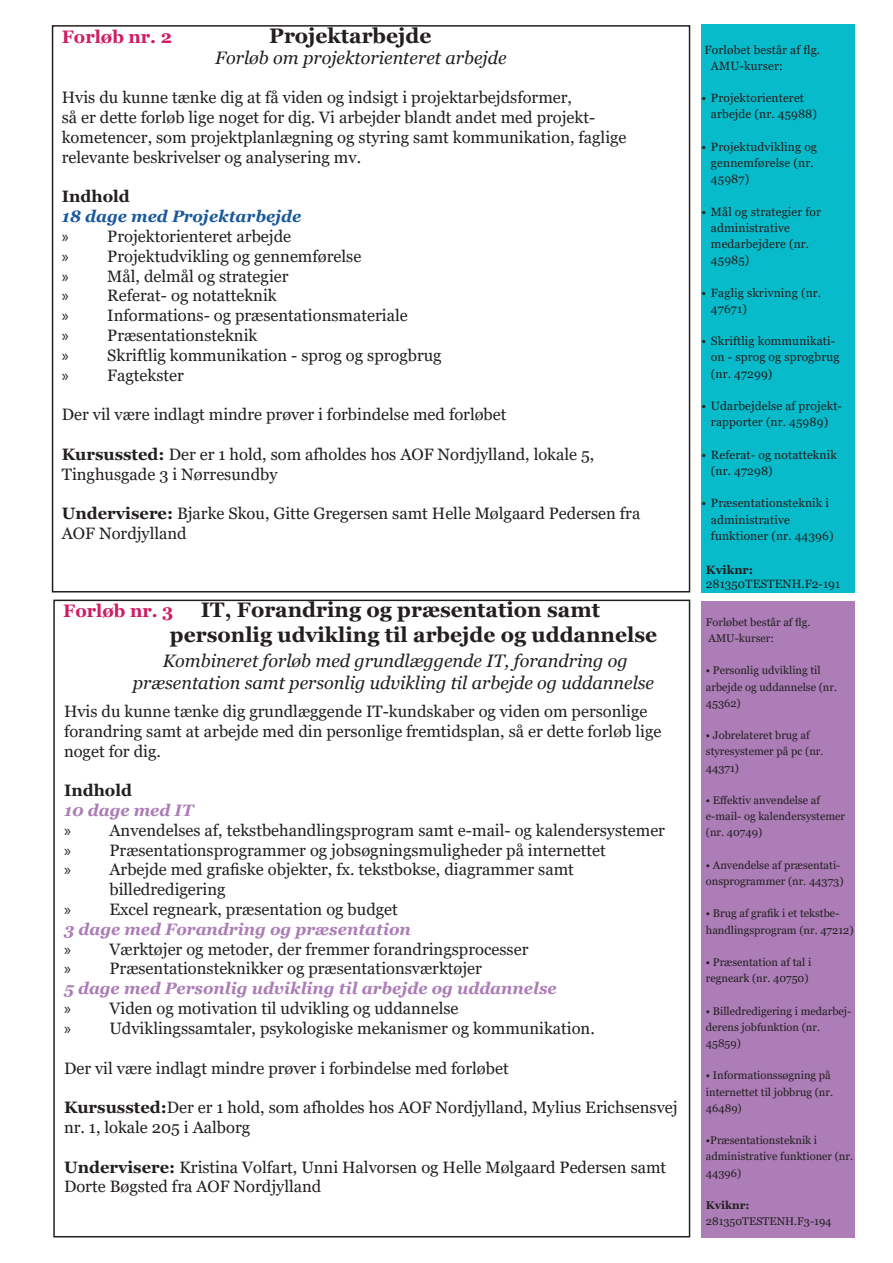
<style>
.page{position:relative;width:893px;height:1263px;background:#fff}
.page>*{position:absolute;margin:0;border:0;box-sizing:border-box;transform-origin:0 0}
.Overskrift{font:700 21px/25.2px "Georgia";color:#231f20}
.Overskrift-2{font:italic 18px/21.6px "Georgia";color:#231f20;text-align:center}
.Overskrift-3{font:700 18px "Georgia";color:#d01b65}
.Brødtekst{font:16.5px/19.8px "Georgia";color:#231f20}
.t1{font:italic 700 16.5px/19.8px "Georgia";color:#ac7cb6}
.Brødtekst-2{font:italic 700 16.5px "Georgia";color:#1a599c}
.Brødtekst-3{font:700 16.5px "Georgia";color:#231f20}
.Punktopstilling{font:12px/16.2px "Georgia";letter-spacing:.01em;color:#231f20}
.Brødtekst-4{font:12px/14.4px "Georgia";color:#231f20}
.Brødtekst-5{font:11.1px/16.2px "Georgia";color:#231f20}
.s1{font-family:"Myriad Pro"}
.s2{font-weight:700}
.s3{font-weight:700;font-style:italic;color:#ac7cb6}
.s4{font-family:"Myriad Pro";font-weight:400;font-style:normal;color:#231f20}
.s5{font-weight:400;font-style:normal;color:#231f20}
</style>
<div class="page">
<div style="left:702px;top:24px;width:153px;height:568px;background:#08bbca"></div>
<div style="left:702px;top:601px;width:153px;height:636px;background:#ac7db7"></div>
<p class="Overskrift-3" style="left:62px;top:25px;width:112px">Forløb nr. 2</p>
<p class="Overskrift" style="left:269px;top:23px;width:164px">Projektarbejde</p>
<p class="Overskrift-2" style="left:215px;top:47px;width:293px">Forløb om projektorienteret arbejde</p>
<p class="Brødtekst" style="left:62px;top:88px;width:566px">Hvis du kunne tænke dig at få viden og indsigt i projektarbejdsformer,<br>så er dette forløb lige noget for dig. Vi arbejder blandt andet med projekt&shy;kometencer, som projektplanlægning og styring samt kommunikation, faglige relevante beskrivelser og analysering mv.</p>
<p class="Brødtekst-3" style="left:62px;top:186px;width:70px">Indhold</p>
<p class="Brødtekst-2" style="left:62px;top:206px;width:241px">18 dage med Projektarbejde</p>
<p class="Brødtekst" style="left:62px;top:227px;width:231px"><span class="s1">»</span> Projektorienteret arbejde</p>
<p class="Brødtekst" style="left:62px;top:247px;width:301px"><span class="s1">»</span> Projektudvikling og gennemførelse</p>
<p class="Brødtekst" style="left:62px;top:266px;width:228px"><span class="s1">»</span> Mål, delmål og strategier</p>
<p class="Brødtekst" style="left:62px;top:286px;width:216px"><span class="s1">»</span> Referat- og notatteknik</p>
<p class="Brødtekst" style="left:62px;top:306px;width:347px"><span class="s1">»</span> Informations- og præsentationsmateriale</p>
<p class="Brødtekst" style="left:62px;top:326px;width:197px"><span class="s1">»</span> Præsentationsteknik</p>
<p class="Brødtekst" style="left:62px;top:346px;width:381px"><span class="s1">»</span> Skriftlig kommunikation - sprog og sprogbrug</p>
<p class="Brødtekst" style="left:62px;top:365px;width:124px"><span class="s1">»</span> Fagtekster</p>
<p class="Brødtekst" style="left:62px;top:405px;width:446px">Der vil være indlagt mindre prøver i forbindelse med forløbet</p>
<p class="Brødtekst" style="left:62px;top:445px;width:534px"><span class="s2">Kursussted:</span> Der er 1 hold, som afholdes hos AOF Nordjylland, lokale 5,<br>Tinghusgade 3 i Nørresundby</p>
<p class="Brødtekst" style="left:62px;top:504px;width:580px"><span class="s2">Undervisere:</span> Bjarke Skou, Gitte Gregersen samt Helle Mølgaard Pedersen fra<br>AOF Nordjylland</p>
<p class="Overskrift" style="left:170px;top:597px;width:489px;text-indent:31px">IT, Forandring og præsentation samt personlig udvikling til arbejde og uddannelse</p>
<p class="Overskrift-2" style="left:133px;top:650px;width:523px">Kombineret forløb med grundlæggende IT, forandring og præsentation samt personlig udvikling til arbejde og uddannelse</p>
<p class="Overskrift-3" style="left:63px;top:599px;width:112px">Forløb nr. 3</p>
<p class="Brødtekst" style="left:64px;top:702px;width:599px">Hvis du kunne tænke dig grundlæggende IT-kundskaber og viden om personlige forandring samt at arbejde med din personlige fremtidsplan, så er dette forløb lige noget for dig.</p>
<p class="Brødtekst-3" style="left:64px;top:780px;width:70px">Indhold</p>
<p class="t1" style="left:64px;top:800px;width:131px">10 dage med IT</p>
<p class="Brødtekst" style="left:64px;top:821px;width:603px"><span class="s1">»</span> Anvendelses af, tekstbehandlingsprogram samt e-mail- og kalendersystemer</p>
<p class="Brødtekst" style="left:64px;top:840px;width:543px"><span class="s1">»</span> Præsentationsprogrammer og jobsøgningsmuligheder på internettet</p>
<p class="Brødtekst" style="left:109px;top:860px;width:466px;text-indent:-45px"><span class="s1">»</span> Arbejde med grafiske objekter, fx. tekstbokse, diagrammer samt billedredigering</p>
<p class="Brødtekst" style="left:64px;top:900px;width:348px"><span class="s1">»</span> Excel regneark, præsentation og budget<br><span class="s3">3 dage med Forandring og præsentation</span></p>
<p class="Brødtekst" style="left:64px;top:939px;width:466px"><span class="s1">»</span> Værktøjer og metoder, der fremmer forandringsprocesser</p>
<p class="t1" style="left:64px;top:959px;width:494px"><span class="s4">»</span> <span class="s5">Præsentationsteknikker og præsentationsværktøjer<br></span>5 dage med Personlig udvikling til arbejde og uddannelse</p>
<p class="Brødtekst" style="left:64px;top:999px;width:396px"><span class="s1">»</span> Viden og motivation til udvikling og uddannelse</p>
<p class="Brødtekst" style="left:64px;top:1019px;width:532px"><span class="s1">»</span> Udviklingssamtaler, psykologiske mekanismer og kommunikation.</p>
<p class="Brødtekst" style="left:64px;top:1058px;width:446px">Der vil være indlagt mindre prøver i forbindelse med forløbet</p>
<p class="Brødtekst" style="left:64px;top:1098px;width:615px"><span class="s2">Kursussted:</span>Der er 1 hold, som afholdes hos AOF Nordjylland, Mylius Erichsensvej nr. 1, lokale 205 i Aalborg</p>
<p class="Brødtekst" style="left:64px;top:1157px;width:604px"><span class="s2">Undervisere:</span> Kristina Volfart, Unni Halvorsen og Helle Mølgaard Pedersen samt<br>Dorte Bøgsted fra AOF Nordjylland</p>
<p class="Punktopstilling" style="left:711px;top:42px;width:111px;text-indent:-6px">Forløbet består af flg.<br>AMU-kurser:</p>
<p class="Punktopstilling" style="left:711px;top:90px;width:108px;text-indent:-9px">• Projektorienteret arbejde (nr. 45988)</p>
<p class="Punktopstilling" style="left:711px;top:139px;width:108px;text-indent:-9px">• Projektudvikling og gennemførelse (nr.<br>45987)</p>
<p class="Punktopstilling" style="left:711px;top:204px;width:112px;text-indent:-9px">• Mål og strategier for administrative medarbejdere (nr.<br>45985)</p>
<p class="Punktopstilling" style="left:711px;top:285px;width:112px;text-indent:-9px">• Faglig skrivning (nr.<br>47671)</p>
<p class="Punktopstilling" style="left:711px;top:333px;width:130px;text-indent:-9px">• Skriftlig kommunikati&shy;on - sprog og sprogbrug (nr. 47299)</p>
<p class="Punktopstilling" style="left:702px;top:398px;width:142px;text-align:center">• Udarbejdelse af projekt&shy;rapporter (nr. 45989)</p>
<p class="Punktopstilling" style="left:711px;top:447px;width:127px;text-indent:-9px">• Referat- og notatteknik (nr. 47298)</p>
<p class="Punktopstilling" style="left:711px;top:495px;width:124px;text-indent:-9px">• Præsentationsteknik i administrative funktioner (nr. 44396)</p>
<p class="Brødtekst-4" style="left:706px;top:562px;width:136px"><span class="s2">Kviknr:<br></span>281350TESTENH.F2-191</p>
<p class="Brødtekst-5" style="left:706px;top:614px;width:106px">Forløbet består af flg.<br>AMU-kurser:</p>
<p class="Brødtekst-5" style="left:706px;top:663px;width:133px">• Personlig udvikling til arbejde og uddannelse (nr.<br>45362)</p>
<p class="Brødtekst-5" style="left:706px;top:727px;width:119px">• Jobrelateret brug af styresystemer på pc (nr.<br>44371)</p>
<p class="Brødtekst-5" style="left:706px;top:792px;width:141px">• Effektiv anvendelse af e-mail- og kalendersystemer (nr. 40749)</p>
<p class="Brødtekst-5" style="left:706px;top:857px;width:139px">• Anvendelse af præsentati&shy;onsprogrammer (nr. 44373)</p>
<p class="Brødtekst-5" style="left:706px;top:906px;width:149px">• Brug af grafik i et tekstbe&shy;handlingsprogram (nr. 47212)</p>
<p class="Brødtekst-5" style="left:706px;top:954px;width:107px">• Præsentation af tal i regneark (nr. 40750)</p>
<p class="Brødtekst-5" style="left:706px;top:1003px;width:147px">• Billedredigering i medarbej&shy;derens jobfunktion (nr.<br>45859)</p>
<p class="Brødtekst-5" style="left:706px;top:1068px;width:129px">• Informationssøgning på internettet til jobbrug (nr.<br>46489)</p>
<p class="Brødtekst-5" style="left:706px;top:1132px;width:149px">•Præsentationsteknik i administrative funktioner (nr.<br>44396)</p>
<p class="Brødtekst-5" style="left:706px;top:1197px;width:127px"><span class="s2">Kviknr:<br></span>281350TESTENH.F3-194</p>
</div>
